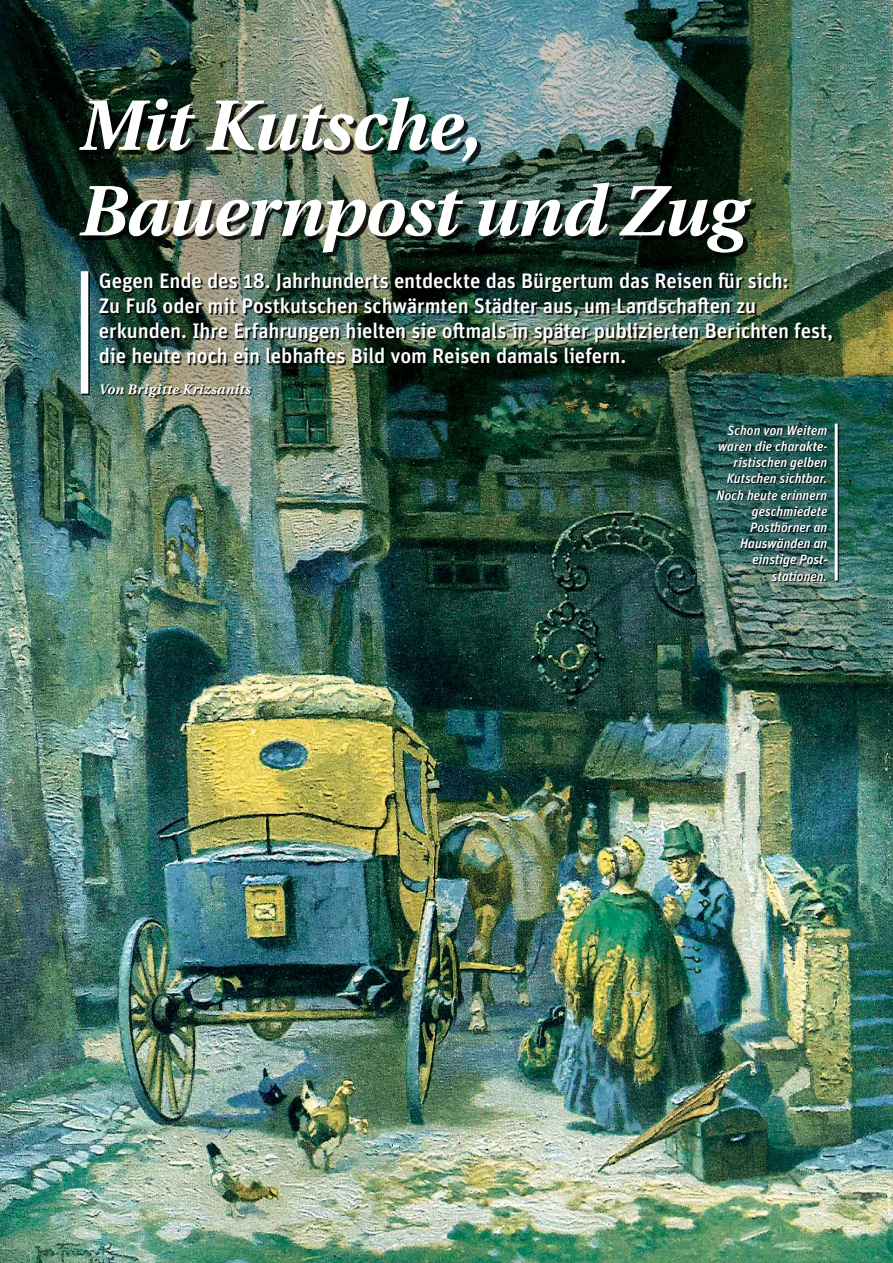
<style>
.page{position:relative;width:893px;height:1263px;background:#fff}
.page>*{position:absolute;margin:0;border:0;box-sizing:border-box;transform-origin:0 0}
.t1{font:italic 700 71.25px/85.5px "Utopia";letter-spacing:-.01em;color:#fff}
.t2{font:500 21px/25.2px "Unit OT";letter-spacing:-.005em;color:#fff}
.t3{font:italic 500 13.5px/16.2px "Unit OT";color:#fff;text-align:right}
.t4{font:italic 700 13.5px "Utopia";letter-spacing:.035em;color:#fff}
</style>
<div class="page">
<img style="left:0;top:0;width:893px;height:1263px">
<div style="left:83px;top:101px;width:673px;height:156px;background:#000;opacity:.85"></div>
<div style="left:101px;top:274px;width:733px;height:92px;background:#000;opacity:.85"></div>
<div style="left:82px;top:272px;width:8px;height:124px;background:#4f5557"></div>
<div style="left:81px;top:271px;width:7px;height:123px;background:#fff"></div>
<div style="left:102px;top:385px;width:150px;height:13px;background:#000;opacity:.85"></div>
<div style="left:695px;top:403px;width:154px;height:201px;background:#000;opacity:.6"></div>
<hr style="left:836px;top:424px;width:3px;height:158px;background:#000;opacity:.85">
<hr style="left:835px;top:424px;width:3px;height:157px;background:#fff">
<svg style="left:96px;top:1192px;width:5px;height:5px"></svg>
<h1 class="t1" style="left:76px;top:83px;width:668px">Mit Kutsche,<br>Bauernpost und Zug</h1>
<p class="t2" style="left:99px;top:268px;width:736px">Gegen Ende des 18. Jahrhunderts entdeckte das Bürgertum das Reisen für sich:<br>Zu Fuß oder mit Postkutschen schwärmten Städter aus, um Landschaften zu erkunden. Ihre Erfahrungen hielten sie oftmals in später publizierten Berichten fest, die heute noch ein lebhaftes Bild vom Reisen damals liefern.</p>
<p class="t4" style="left:99px;top:381px;width:153px">Von Brigitte Krizsanits</p>
<p class="t3" style="left:717px;top:422px;width:112px">Schon von Weitem waren die charakte&shy;ristischen gelben<br>Kutschen sichtbar.<br>Noch heute erinnern geschmiedete<br>Posthörner an<br>Hauswänden an einstige Post&shy;stationen.</p>
</div>
